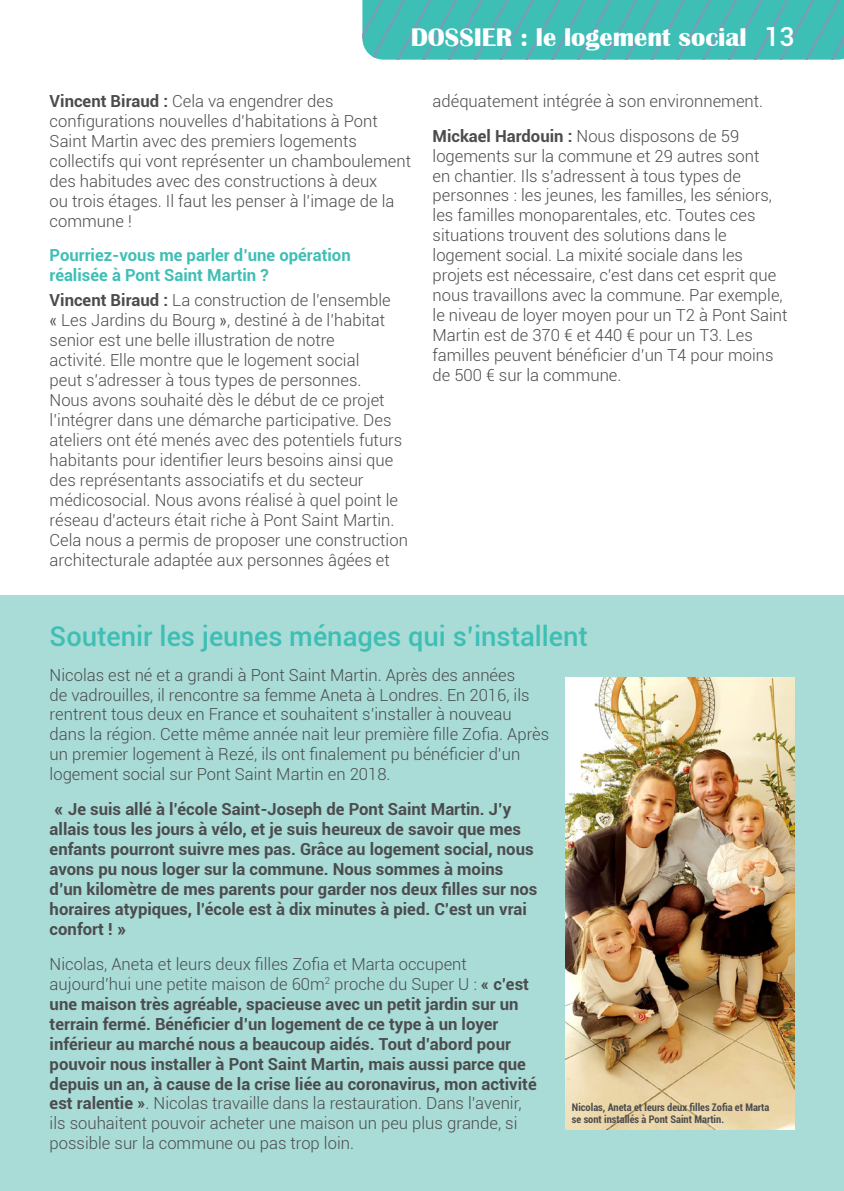
<style>
.page{position:relative;width:844px;height:1191px;background:#fff}
.page>*{position:absolute;margin:0;border:0;box-sizing:border-box;transform-origin:0 0}
.t1{font:500 27.3px "Roboto";color:#3ebfb5}
.t2{font:700 26.25px "Britannic";color:#fff}
.t3{font:300 16.62px/19.9px "Roboto";color:#4b4c4d}
.t4{font:700 16.62px/19.9px "Roboto";color:#4b4c4d}
.t5{font:700 16.62px/19.9px "Roboto";color:#3ebfb5}
.t6{font:700 condensed 10.5px/12.6px "Roboto";color:#4b4c4d}
.s1{font-family:"Roboto";font-weight:500}
.s2{font-weight:700}
.s3{font-family:"Arial Narrow";font-weight:400}
.s4{font-family:"Arial"}
.s5{font-weight:300}
</style>
<div class="page">
<svg style="left:362px;top:0;width:481px;height:60px;background:#46bbb5"></svg>
<div style="left:0;top:595px;width:843px;height:596px;background:#a9dbd7"></div>
<img style="left:566px;top:677px;width:228px;height:452px">
<h2 class="t2" style="left:410px;top:22px;width:385px">DOSSIER : le logement social <span class="s1">13</span></h2>
<p class="t3" style="left:50px;top:90px;width:363px"><span class="s2">Vincent Biraud :</span> Cela va engendrer des configurations nouvelles d’habitations à Pont Saint Martin avec des premiers logements collectifs qui vont représenter un chamboulement des habitudes avec des constructions à deux<br>ou trois étages. Il faut les penser à l’image de la commune !</p>
<p class="t5" style="left:50px;top:245px;width:302px">Pourriez-vous me parler d’une opération réalisée à Pont Saint Martin ?</p>
<p class="t3" style="left:50px;top:290px;width:360px"><span class="s2">Vincent Biraud :</span> La construction de l’ensemble<br><span class="s3">«</span> Les Jardins du Bourg <span class="s3">»</span>, destiné à de l’habitat senior est une belle illustration de notre<br>activité. Elle montre que le logement social<br>peut s’adresser à tous types de personnes.<br>Nous avons souhaité dès le début de ce projet l’intégrer dans une démarche participative. Des ateliers ont été menés avec des potentiels futurs habitants pour identifier leurs besoins ainsi que des représentants associatifs et du secteur médicosocial. Nous avons réalisé à quel point le réseau d’acteurs était riche à Pont Saint Martin.<br>Cela nous a permis de proposer une construction architecturale adaptée aux personnes âgées et</p>
<p class="t3" style="left:432px;top:83px;width:332px;line-height:34.8px">adéquatement intégrée à son environnement.<br><span class="s2">Mickael Hardouin :</span> Nous disposons de 59</p>
<p class="t3" style="left:432px;top:145px;width:356px">logements sur la commune et 29 autres sont<br>en chantier. Ils s’adressent à tous types de personnes : les jeunes, les familles, les séniors, les familles monoparentales, etc. Toutes ces situations trouvent des solutions dans le logement social. La mixité sociale dans les projets est nécessaire, c’est dans cet esprit que nous travaillons avec la commune. Par exemple, le niveau de loyer moyen pour un T2 à Pont Saint Martin est de 370 € et 440 € pour un T3. Les familles peuvent bénéficier d’un T4 pour moins de 500 € sur la commune.</p>
<h1 class="t1" style="left:50px;top:617px;width:539px">Soutenir les jeunes ménages qui s’installent</h1>
<p class="t3" style="left:50px;top:664px;width:501px">Nicolas est né et a grandi à Pont Saint Martin. Après des années<br>de vadrouilles, il rencontre sa femme Aneta à Londres. En 2016, ils rentrent tous deux en France et souhaitent s’installer à nouveau dans la région. Cette même année nait leur première fille Zofia. Après un premier logement à Rezé, ils ont finalement pu bénéficier d’un logement social sur Pont Saint Martin en 2018.</p>
<p class="t4" style="left:50px;top:798px;width:489px"><span class="s4">«</span> Je suis allé à l’école Saint-Joseph de Pont Saint Martin. J’y allais tous les jours à vélo, et je suis heureux de savoir que mes enfants pourront suivre mes pas. Grâce au logement social, nous avons pu nous loger sur la commune. Nous sommes à moins d’un kilomètre de mes parents pour garder nos deux filles sur nos horaires atypiques, l’école est à dix minutes à pied. C’est un vrai confort ! <span class="s4">»</span></p>
<p class="t4" style="left:50px;top:953px;width:488px"><span class="s5">Nicolas, Aneta et leurs deux filles Zofia et Marta occupent aujourd’hui une petite maison de 60m</span><sup>2</sup> <span class="s5">proche du Super U :</span> « c’est une maison très agréable, spacieuse avec un petit jardin sur un terrain fermé. Bénéficier d’un logement de ce type à un loyer inférieur au marché nous a beaucoup aidés. Tout d’abord pour pouvoir nous installer à Pont Saint Martin, mais aussi parce que depuis un an, à cause de la crise liée au coronavirus, mon activité est ralentie »<span class="s5">. Nicolas travaille dans la restauration. Dans l’avenir, ils souhaitent pouvoir acheter une maison un peu plus grande, si possible sur la commune ou pas trop loin.</span></p>
<p class="t6" style="left:571px;top:1100px;width:199px">Nicolas, Aneta et leurs deux filles Zofia et Marta se sont installés à Pont Saint Martin.</p>
</div>
